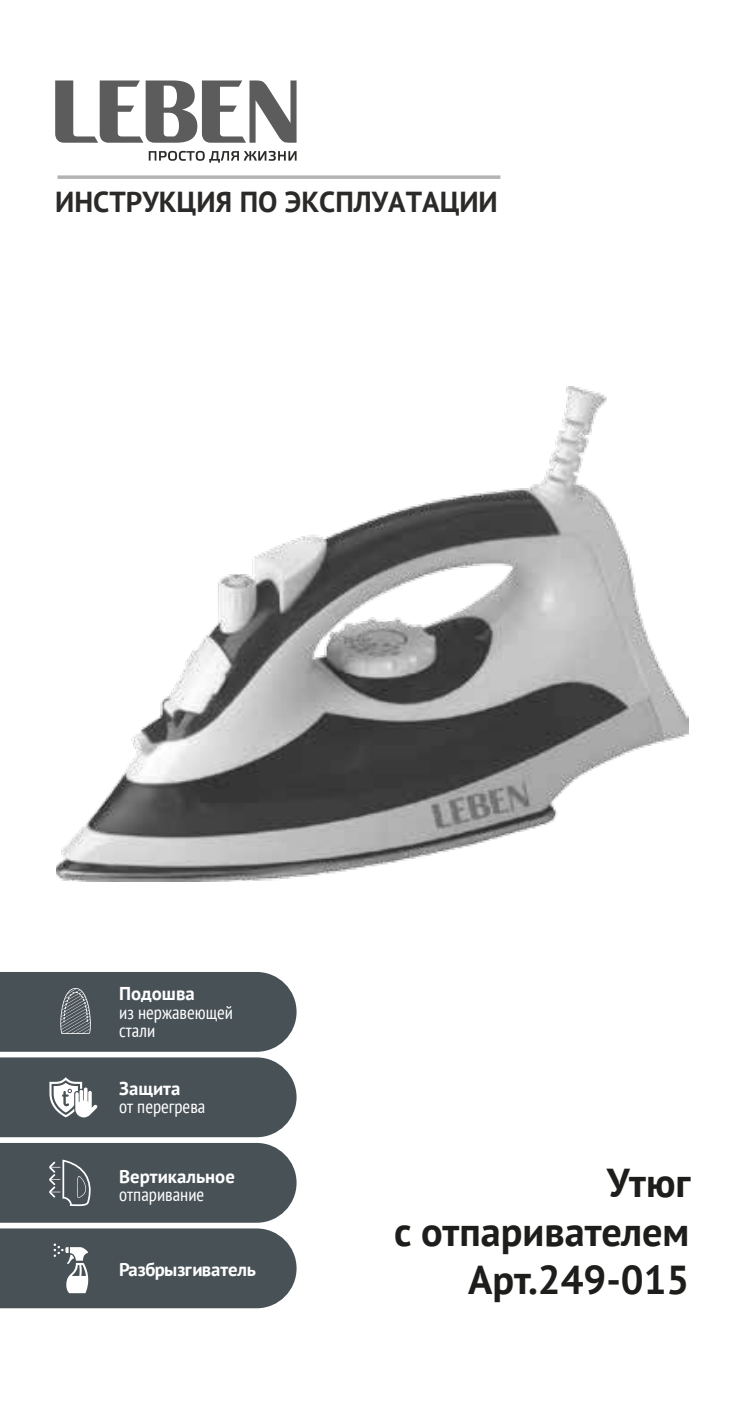
<style>
.page{position:relative;width:745px;height:1404px;background:#fff}
.page>*{position:absolute;margin:0;border:0;box-sizing:border-box;transform-origin:0 0}
.t1{font:700 40.25px/48.2px "PT Sans";color:#1d1d1b;text-align:right}
.t2{font:700 28.75px "PT Sans";color:#2b2a29}
.t3{font:700 18.5px "PT Sans";color:#fff}
.t4{font:condensed 18.5px/18.5px "PT Sans";color:#fff}
</style>
<div class="page">
<img style="left:56px;top:386px;width:632px;height:495px">
<svg style="left:55px;top:80px;width:241px;height:63px"></svg>
<svg style="left:149px;top:151px;width:147px;height:12px"></svg>
<svg style="left:57px;top:175px;width:443px;height:4px;background:#bbbcbb"></svg>
<svg style="left:0;top:1057px;width:296px;height:165px;background:#575f64"></svg>
<svg style="left:0;top:1228px;width:296px;height:79px;background:#525b5f"></svg>
<div style="left:0;top:972px;width:296px;height:79px;background:#485156"></div>
<h2 class="t2" style="left:55px;top:183px;width:444px">ИНСТРУКЦИЯ ПО ЭКСПЛУАТАЦИИ</h2>
<p class="t3" style="left:119px;top:981px;width:77px">Подошва</p>
<p class="t4" style="left:119px;top:1002px;width:115px">из нержавеющей стали</p>
<p class="t3" style="left:119px;top:1075px;width:63px">Защита</p>
<p class="t4" style="left:119px;top:1096px;width:88px">от перегрева</p>
<p class="t3" style="left:119px;top:1163px;width:117px">Вертикальное</p>
<p class="t4" style="left:119px;top:1185px;width:87px">отпаривание</p>
<p class="t3" style="left:119px;top:1257px;width:138px">Разбрызгиватель</p>
<h1 class="t1" style="left:394px;top:1158px;width:298px">Утюг<br>с отпаривателем<br>Арт.249-015</h1>
</div>
